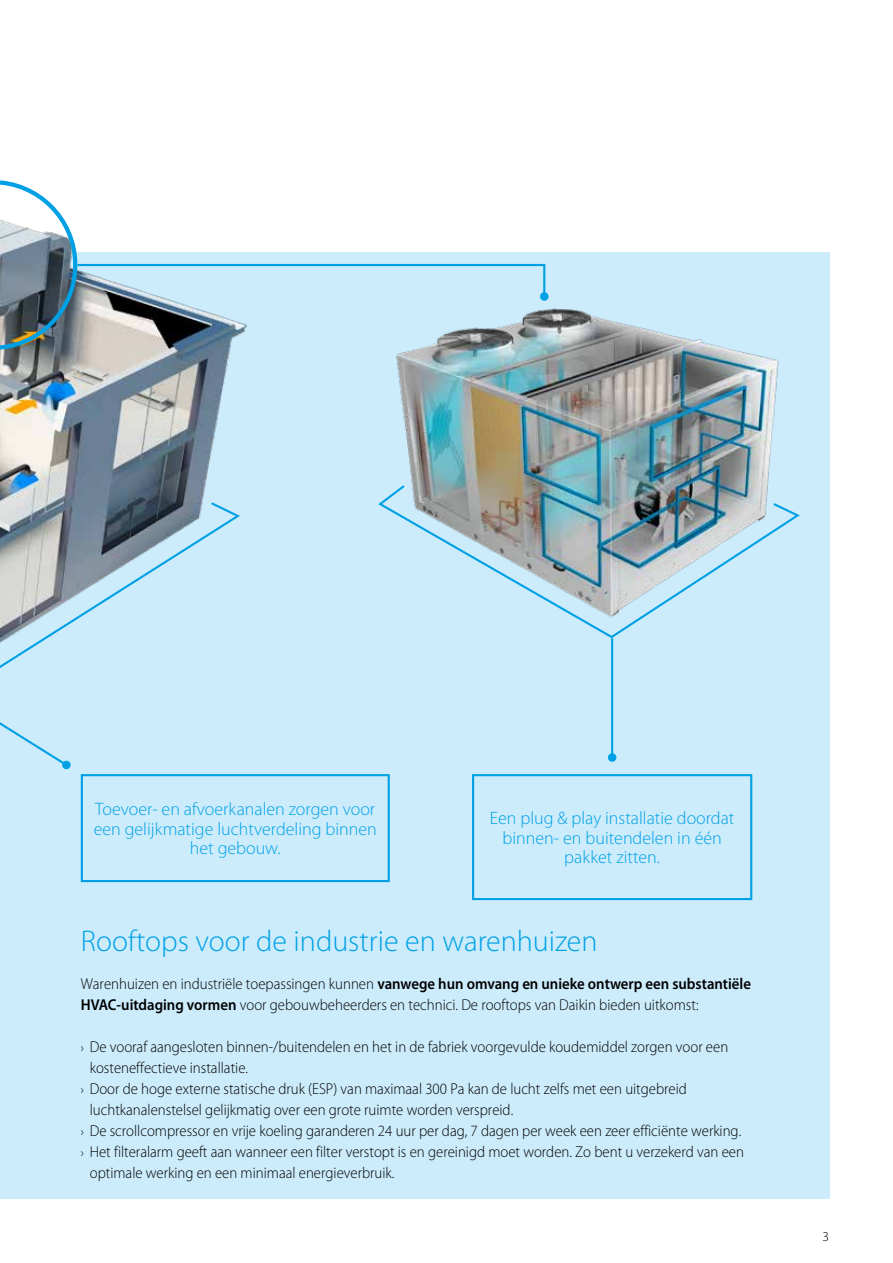
<style>
.page{position:relative;width:893px;height:1263px;background:#fff}
.page>*{position:absolute;margin:0;border:0;box-sizing:border-box;transform-origin:0 0}
.t1{font:300 30px "Myriad Pro";color:#00a1e4}
.t2{font:300 18px/19.5px "Myriad Pro";color:#00a1e4;text-align:center}
.t3{font:300 15.75px/21px "Myriad Pro";color:#000;scale:.94 1}
.t4{font:300 13.5px "Myriad Pro";color:#000}
.s1{font-weight:600}
.s2{font-size:13.5px}
</style>
<div class="page">
<div style="left:0;top:252px;width:829px;height:946px;background:#ccecfc"></div>
<img style="left:396px;top:308px;width:383px;height:175px">
<div style="left:540px;top:292px;width:9px;height:9px;background:#00a1e4;border-radius:50%"></div>
<div style="left:472px;top:774px;width:280px;height:126px;border:2px solid #00a1e4"></div>
<div style="left:81px;top:774px;width:309px;height:108px;border:2px solid #00a1e4"></div>
<img style="left:378px;top:483px;width:422px;height:156px">
<hr style="left:611px;top:638px;width:2px;height:119px;background:#00a1e4">
<div style="left:608px;top:753px;width:8px;height:9px;background:#00a1e4;border-radius:50%"></div>
<img style="left:0;top:352px;width:247px;height:477px">
<svg style="left:0;top:180px;width:546px;height:172px"></svg>
<p class="t2" style="left:94px;top:800px;width:285px">Toevoer- en afvoerkanalen zorgen voor een gelijkmatige luchtverdeling binnen het gebouw.</p>
<p class="t2" style="left:490px;top:809px;width:246px">Een plug &amp; play installatie doordat binnen- en buitendelen in één pakket zitten.</p>
<h1 class="t1" style="left:81px;top:925px;width:518px">Rooftops voor de industrie en warenhuizen</h1>
<p class="t3" style="left:81px;top:973px;width:714px">Warenhuizen en industriële toepassingen kunnen <span class="s1">vanwege hun omvang en unieke ontwerp een substantiële<br>HVAC-uitdaging vormen</span> voor gebouwbeheerders en technici. De rooftops van Daikin bieden uitkomst:</p>
<p class="t3" style="left:81px;top:1036px;width:690px"><span class="s2">›</span> De vooraf aangesloten binnen-/buitendelen en het in de fabriek voorgevulde koudemiddel zorgen voor een</p>
<p class="t3" style="left:90px;top:1057px;width:170px">kosteneffectieve installatie.</p>
<p class="t3" style="left:81px;top:1078px;width:646px"><span class="s2">›</span> Door de hoge externe statische druk (ESP) van maximaal 300 Pa kan de lucht zelfs met een uitgebreid</p>
<p class="t3" style="left:90px;top:1099px;width:452px">luchtkanalenstelsel gelijkmatig over een grote ruimte worden verspreid.</p>
<p class="t3" style="left:81px;top:1120px;width:704px"><span class="s2">›</span> De scrollcompressor en vrije koeling garanderen 24 uur per dag, 7 dagen per week een zeer efficiënte werking.</p>
<p class="t3" style="left:81px;top:1141px;width:707px"><span class="s2">›</span> Het filteralarm geeft aan wanneer een filter verstopt is en gereinigd moet worden. Zo bent u verzekerd van een</p>
<p class="t3" style="left:90px;top:1162px;width:326px">optimale werking en een minimaal energieverbruik.</p>
<p class="t4" style="left:823px;top:1229px;width:8px">3</p>
</div>
